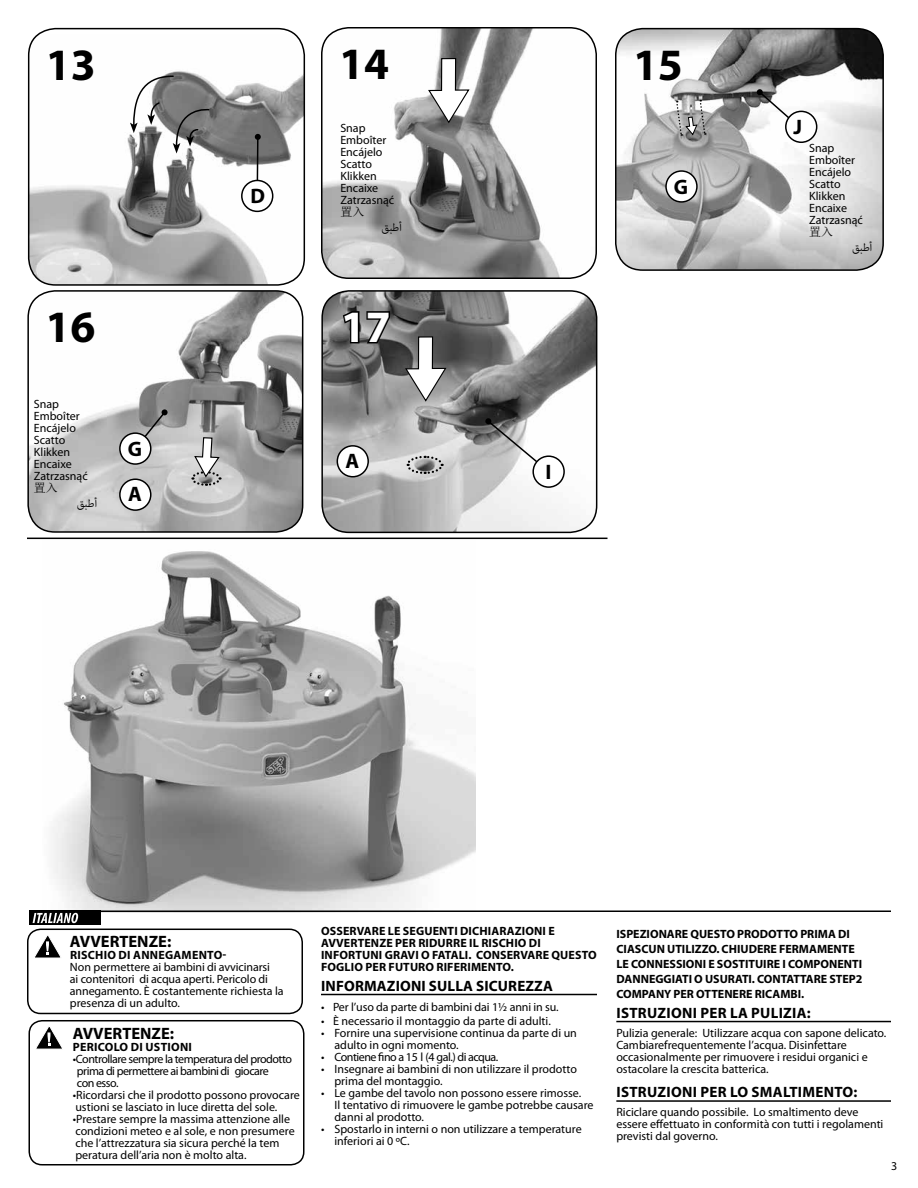
<style>
.page{position:relative;width:918px;height:1188px;background:#fff}
.page>*{position:absolute;margin:0;border:0;box-sizing:border-box;transform-origin:0 0}
.t1{font:700 45px "Myriad Pro";color:#000}
.t2{font:700 45px "Myriad Pro";color:#fff}
.t3{font:700 21px "Myriad Pro";color:#000}
.t4{font:700 16.5px "Myriad Pro";color:#000}
.t5{font:700 15px "Myriad Pro";letter-spacing:.02em;color:#000}
.t6{font:15px "Adobe Arabic";color:#000}
.t7{font:12px/12px "Myriad Pro";color:#000}
.t8{font:700 12px/15px "Myriad Pro";color:#000}
.t9{font:12px/12px "Myriad Pro";letter-spacing:-.04em;color:#000}
.t10{font:700 12px "Myriad Pro";letter-spacing:.02em;color:#000}
.t11{font:12px "Sim Sun";color:#000}
</style>
<div class="page">
<img style="left:52px;top:551px;width:424px;height:362px">
<img style="left:29px;top:34px;width:275px;height:251px">
<div style="left:28px;top:28px;width:277px;height:258px;border:2px solid #000;border-radius:27px"></div>
<svg style="left:255px;top:134px;width:6px;height:46px"></svg>
<div style="left:242px;top:180px;width:31px;height:31px;background:#fff;border-radius:50%"></div>
<div style="left:241px;top:180px;width:32px;height:32px;border:2px solid #000;border-radius:50%"></div>
<svg style="left:130px;top:75px;width:80px;height:79px"></svg>
<div style="left:27px;top:929px;width:276px;height:85px;border:2px solid #000;border-radius:13px"></div>
<div style="left:29px;top:910px;width:72px;height:16px;background:#000"></div>
<hr style="left:29px;top:910px;width:862px;height:2px;background:#000">
<svg style="left:33px;top:913px;width:45px;height:10px"></svg>
<svg style="left:32px;top:932px;width:29px;height:26px"></svg>
<div style="left:28px;top:1020px;width:276px;height:145px;border:2px solid #000;border-radius:13px"></div>
<svg style="left:34px;top:1023px;width:28px;height:27px"></svg>
<hr style="left:321px;top:994px;width:276px;height:1px;background:#000">
<hr style="left:616px;top:1021px;width:275px;height:1px;background:#000">
<hr style="left:616px;top:1100px;width:275px;height:2px;background:#000">
<img style="left:323px;top:291px;width:274px;height:241px">
<div style="left:321px;top:290px;width:276px;height:243px;border:2px solid #000;border-radius:27px"></div>
<svg style="left:341px;top:310px;width:51px;height:35px;background:#585858"></svg>
<svg style="left:485px;top:418px;width:66px;height:56px"></svg>
<div style="left:533px;top:456px;width:31px;height:31px;background:#fff;border-radius:50%"></div>
<div style="left:532px;top:455px;width:33px;height:33px;border:2px solid #000;border-radius:50%"></div>
<svg style="left:404px;top:336px;width:43px;height:67px"></svg>
<img style="left:29px;top:291px;width:274px;height:241px">
<div style="left:27px;top:290px;width:276px;height:243px;border:2px solid #000;border-radius:27px"></div>
<svg style="left:133px;top:409px;width:35px;height:42px"></svg>
<div style="left:120px;top:433px;width:31px;height:31px;background:#fff;border-radius:50%"></div>
<div style="left:119px;top:432px;width:33px;height:33px;border:2px solid #000;border-radius:50%"></div>
<img style="left:616px;top:29px;width:267px;height:241px">
<div style="left:615px;top:28px;width:269px;height:243px;border:2px solid #000;border-radius:27px"></div>
<svg style="left:675px;top:100px;width:31px;height:36px"></svg>
<svg style="left:757px;top:89px;width:40px;height:36px"></svg>
<div style="left:786px;top:111px;width:31px;height:31px;background:#fff;border-radius:50%"></div>
<div style="left:785px;top:111px;width:32px;height:32px;border:2px solid #000;border-radius:50%"></div>
<img style="left:322px;top:28px;width:274px;height:250px">
<div style="left:321px;top:27px;width:276px;height:252px;border:2px solid #000;border-radius:27px"></div>
<svg style="left:427px;top:57px;width:43px;height:67px"></svg>
<hr style="left:27px;top:538px;width:581px;height:1px;background:#000">
<div style="left:337px;top:446px;width:31px;height:31px;background:#fff;border-radius:50%"></div>
<div style="left:337px;top:445px;width:32px;height:32px;border:2px solid #000;border-radius:50%"></div>
<div style="left:120px;top:479px;width:31px;height:31px;background:#fff;border-radius:50%"></div>
<div style="left:119px;top:478px;width:33px;height:33px;border:2px solid #000;border-radius:50%"></div>
<svg style="left:405px;top:455px;width:39px;height:20px"></svg>
<svg style="left:190px;top:437px;width:32px;height:50px"></svg>
<div style="left:666px;top:171px;width:31px;height:31px;background:#fff;border-radius:50%"></div>
<div style="left:665px;top:170px;width:33px;height:33px;border:2px solid #000;border-radius:50%"></div>
<h1 class="t1" style="left:46px;top:39px;width:51px">13</h1>
<h1 class="t1" style="left:45px;top:302px;width:51px">16</h1>
<p class="t7" style="left:34px;top:398px;width:55px">Snap<br>Emboîter<br>Encájelo<br>Scatto<br>Klikken<br>Encaixe<br>Zatrzasnąć</p>
<p class="t11" style="left:34px;top:481px;width:25px">置入</p>
<p class="t6" style="left:77px;top:493px;width:22px">أطبق</p>
<h2 class="t3" style="left:128px;top:437px;width:16px">G</h2>
<h2 class="t3" style="left:128px;top:482px;width:15px">A</h2>
<h2 class="t3" style="left:251px;top:184px;width:16px">D</h2>
<h1 class="t1" style="left:339px;top:38px;width:51px">14</h1>
<p class="t7" style="left:340px;top:123px;width:55px">Snap<br>Emboîter<br>Encájelo<br>Scatto<br>Klikken<br>Encaixe<br>Zatrzasnąć</p>
<p class="t11" style="left:340px;top:206px;width:25px">置入</p>
<p class="t6" style="left:382px;top:217px;width:22px">أطبق</p>
<h1 class="t2" style="left:341px;top:302px;width:51px">17</h1>
<h2 class="t3" style="left:346px;top:449px;width:15px">A</h2>
<h1 class="t1" style="left:633px;top:39px;width:51px">15</h1>
<h2 class="t3" style="left:674px;top:175px;width:16px">G</h2>
<h2 class="t3" style="left:545px;top:460px;width:7px">I</h2>
<h2 class="t3" style="left:794px;top:115px;width:10px">J</h2>
<p class="t7" style="left:809px;top:142px;width:55px">Snap<br>Emboîter<br>Encájelo<br>Scatto<br>Klikken<br>Encaixe<br>Zatrzasnąć</p>
<p class="t11" style="left:809px;top:226px;width:25px">置入</p>
<p class="t6" style="left:852px;top:237px;width:22px">أطبق</p>
<h3 class="t4" style="left:70px;top:932px;width:103px">AVVERTENZE:</h3>
<p class="t10" style="left:70px;top:948px;width:158px">RISCHIO DI ANNEGAMENTO-</p>
<p class="t7" style="left:70px;top:961px;width:215px">Non permettere ai bambini di avvicinarsi<br>ai contenitori di acqua aperti. Pericolo di annegamento. È costantemente richiesta la presenza di un adulto.</p>
<h3 class="t4" style="left:73px;top:1024px;width:103px">AVVERTENZE:</h3>
<p class="t10" style="left:73px;top:1040px;width:121px">PERICOLO DI USTIONI</p>
<p class="t9" style="left:77px;top:1053px;width:217px;text-indent:-4px">•Controllare sempre la temperatura del prodotto prima di permettere ai bambini di giocare<br>con esso.</p>
<p class="t7" style="left:73px;top:1089px;width:229px">•Ricordarsi che il prodotto possono provocare ustioni se lasciato in luce diretta del sole.</p>
<p class="t7" style="left:73px;top:1113px;width:223px">•Prestare sempre la massima attenzione alle condizioni meteo e al sole, e non presumere che l’attrezzatura sia sicura perché la tem peratura dell’aria non è molto alta.</p>
<p class="t8" style="left:321px;top:925px;width:277px;line-height:12px">OSSERVARE LE SEGUENTI DICHIARAZIONI E AVVERTENZE PER RIDURRE IL RISCHIO DI INFORTUNI GRAVI O FATALI. CONSERVARE QUESTO FOGLIO PER FUTURO RIFERIMENTO.</p>
<p class="t5" style="left:321px;top:977px;width:233px">INFORMAZIONI SULLA SICUREZZA</p>
<p class="t7" style="left:321px;top:1001px;width:239px">• Per l’uso da parte di bambini dai 1½ anni in su.</p>
<p class="t7" style="left:321px;top:1015px;width:231px">• È necessario il montaggio da parte di adulti.</p>
<p class="t7" style="left:334px;top:1027px;width:244px;text-indent:-14px">• Fornire una supervisione continua da parte di un adulto in ogni momento.</p>
<p class="t9" style="left:321px;top:1051px;width:179px">• Contiene fino a 15 l (4 gal.) di acqua.</p>
<p class="t7" style="left:334px;top:1063px;width:244px;text-indent:-14px">• Insegnare ai bambini di non utilizzare il prodotto prima del montaggio.</p>
<p class="t7" style="left:334px;top:1087px;width:261px;text-indent:-14px">• Le gambe del tavolo non possono essere rimosse.<br>Il tentativo di rimuovere le gambe potrebbe causare danni al prodotto.</p>
<p class="t7" style="left:334px;top:1123px;width:249px;text-indent:-14px">• Spostarlo in interni o non utilizzare a temperature inferiori ai 0 ºC.</p>
<p class="t8" style="left:616px;top:926px;width:247px">ISPEZIONARE QUESTO PRODOTTO PRIMA DI CIASCUN UTILIZZO. CHIUDERE FERMAMENTE LE CONNESSIONI E SOSTITUIRE I COMPONENTI DANNEGGIATI O USURATI. CONTATTARE STEP2<br>COMPANY PER OTTENERE RICAMBI.</p>
<p class="t5" style="left:616px;top:1004px;width:196px">ISTRUZIONI PER LA PULIZIA:</p>
<p class="t7" style="left:616px;top:1027px;width:272px">Pulizia generale: Utilizzare acqua con sapone delicato.<br>Cambiarefrequentemente l’acqua. Disinfettare occasionalmente per rimuovere i residui organici e ostacolare la crescita batterica.</p>
<p class="t5" style="left:616px;top:1084px;width:242px">ISTRUZIONI PER LO SMALTIMENTO:</p>
<p class="t7" style="left:616px;top:1106px;width:269px">Riciclare quando possibile. Lo smaltimento deve essere effettuato in conformità con tutti i regolamenti previsti dal governo.</p>
<p class="t7" style="left:891px;top:1160px;width:8px">3</p>
</div>
